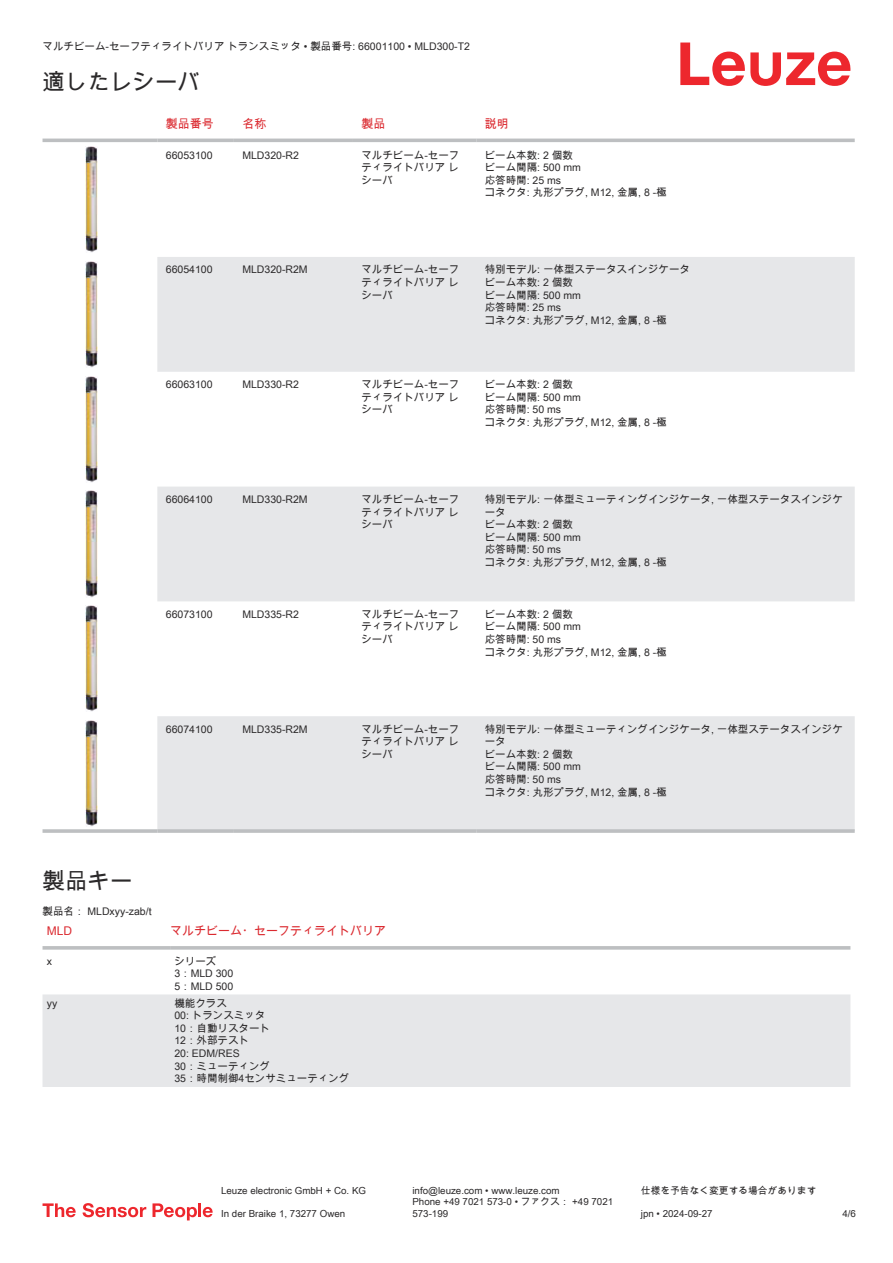
<style>
.page{position:relative;width:893px;height:1263px;background:#fff}
.page>*{position:absolute;margin:0;border:0;box-sizing:border-box;transform-origin:0 0}
.t1{font:22.5px "Arial Unicode MS";color:#2b292a}
.t2{font:12px "Arial Unicode MS";color:#db2a30}
.t3{font:10.5px/12.6px "Arial Unicode MS";color:#2b292a}
.t4{font:9.75px/11.7px "Arial Unicode MS";color:#2b292a}
</style>
<div class="page">
<svg style="left:680px;top:43px;width:170px;height:43px"></svg>
<svg style="left:157px;top:257px;width:698px;height:572px;fill:#e6e7e9"></svg>
<hr style="left:43px;top:139px;width:114px;height:3px;background:#bdbfc1">
<hr style="left:157px;top:139px;width:77px;height:3px;background:#bdbfc1">
<hr style="left:234px;top:139px;width:119px;height:3px;background:#bdbfc1">
<hr style="left:353px;top:139px;width:123px;height:3px;background:#bdbfc1">
<hr style="left:476px;top:139px;width:379px;height:3px;background:#bdbfc1">
<hr style="left:43px;top:829px;width:114px;height:4px;background:#bdbfc1">
<hr style="left:157px;top:829px;width:77px;height:4px;background:#c7c9ca">
<hr style="left:234px;top:829px;width:119px;height:4px;background:#bdbfc1">
<hr style="left:353px;top:829px;width:123px;height:4px;background:#bdbfc1">
<hr style="left:476px;top:829px;width:379px;height:4px;background:#c7c9ca">
<img style="left:85px;top:146px;width:13px;height:107px">
<img style="left:85px;top:261px;width:13px;height:106px">
<img style="left:85px;top:376px;width:13px;height:106px">
<img style="left:85px;top:491px;width:13px;height:106px">
<img style="left:85px;top:606px;width:13px;height:106px">
<img style="left:85px;top:720px;width:13px;height:107px">
<div style="left:43px;top:994px;width:807px;height:93px;background:#e6e7e9"></div>
<svg style="left:43px;top:946px;width:127px;height:4px"></svg>
<svg style="left:170px;top:946px;width:680px;height:4px;fill:#c2c4c5"></svg>
<svg style="left:43px;top:1203px;width:33px;height:14px"></svg>
<svg style="left:83px;top:1203px;width:63px;height:14px"></svg>
<svg style="left:153px;top:1203px;width:44px;height:17px"></svg>
<hr style="left:198px;top:1203px;width:3px;height:14px;background:#ed272d">
<svg style="left:203px;top:1207px;width:10px;height:10px"></svg>
<p class="t3" style="left:43px;top:40px;width:429px">マルチビーム-セーフティライトバリア トランスミッタ • 製品番号: 66001100 • MLD300-T2</p>
<h1 class="t1" style="left:43px;top:66px;width:159px">適したレシーバ</h1>
<p class="t2" style="left:166px;top:115px;width:49px">製品番号</p>
<p class="t2" style="left:242px;top:115px;width:25px">名称</p>
<p class="t2" style="left:361px;top:115px;width:25px">製品</p>
<p class="t2" style="left:485px;top:115px;width:25px">説明</p>
<p class="t3" style="left:166px;top:148px;width:48px">66053100</p>
<p class="t3" style="left:242px;top:148px;width:58px">MLD320-R2</p>
<p class="t3" style="left:361px;top:148px;width:99px;text-align:justify">マルチビーム- セーフティライトバリ ア レシーバ</p>
<p class="t3" style="left:485px;top:148px;width:184px">ビーム本数: 2 個数<br>ビーム間隔: 500 mm<br>応答時間: 25 ms<br>コネクタ: 丸形プラグ, M12, 金属, 8 -極</p>
<p class="t3" style="left:166px;top:263px;width:48px">66054100</p>
<p class="t3" style="left:242px;top:263px;width:67px">MLD320-R2M</p>
<p class="t3" style="left:361px;top:263px;width:99px;text-align:justify">マルチビーム- セーフティライトバリ ア レシーバ</p>
<p class="t3" style="left:485px;top:263px;width:207px">特別モデル: 一体型ステータスインジケータビーム本数: 2 個数<br>ビーム間隔: 500 mm<br>応答時間: 25 ms<br>コネクタ: 丸形プラグ, M12, 金属, 8 -極</p>
<p class="t3" style="left:166px;top:378px;width:48px">66063100</p>
<p class="t3" style="left:242px;top:378px;width:58px">MLD330-R2</p>
<p class="t3" style="left:361px;top:378px;width:99px;text-align:justify">マルチビーム- セーフティライトバリ ア レシーバ</p>
<p class="t3" style="left:485px;top:378px;width:184px">ビーム本数: 2 個数<br>ビーム間隔: 500 mm<br>応答時間: 50 ms<br>コネクタ: 丸形プラグ, M12, 金属, 8 -極</p>
<p class="t3" style="left:166px;top:493px;width:48px">66064100</p>
<p class="t3" style="left:242px;top:493px;width:67px">MLD330-R2M</p>
<p class="t3" style="left:361px;top:493px;width:99px;text-align:justify">マルチビーム- セーフティライトバリ ア レシーバ</p>
<p class="t3" style="left:485px;top:493px;width:360px">特別モデル: 一体型ミューティングインジケータ, 一体型ステータスインジケータ<br>ビーム本数: 2 個数<br>ビーム間隔: 500 mm<br>応答時間: 50 ms<br>コネクタ: 丸形プラグ, M12, 金属, 8 -極</p>
<p class="t3" style="left:166px;top:608px;width:48px">66073100</p>
<p class="t3" style="left:242px;top:608px;width:58px">MLD335-R2</p>
<p class="t3" style="left:361px;top:608px;width:99px;text-align:justify">マルチビーム- セーフティライトバリ ア レシーバ</p>
<p class="t3" style="left:485px;top:608px;width:184px">ビーム本数: 2 個数<br>ビーム間隔: 500 mm<br>応答時間: 50 ms<br>コネクタ: 丸形プラグ, M12, 金属, 8 -極</p>
<p class="t3" style="left:166px;top:722px;width:48px">66074100</p>
<p class="t3" style="left:242px;top:722px;width:67px">MLD335-R2M</p>
<p class="t3" style="left:361px;top:722px;width:99px;text-align:justify">マルチビーム- セーフティライトバリ ア レシーバ</p>
<p class="t3" style="left:485px;top:722px;width:360px">特別モデル: 一体型ミューティングインジケータ, 一体型ステータスインジケータ<br>ビーム本数: 2 個数<br>ビーム間隔: 500 mm<br>応答時間: 50 ms<br>コネクタ: 丸形プラグ, M12, 金属, 8 -極</p>
<h1 class="t1" style="left:43px;top:865px;width:91px">製品キー</h1>
<p class="t2" style="left:47px;top:926px;width:27px">MLD</p>
<p class="t2" style="left:170px;top:922px;width:217px">マルチビーム・セーフティライトバリア</p>
<p class="t3" style="left:47px;top:954px;width:7px">x</p>
<p class="t3" style="left:174px;top:954px;width:60px">シリーズ<br>3：MLD 300<br>5：MLD 500</p>
<p class="t3" style="left:47px;top:997px;width:12px">yy</p>
<p class="t3" style="left:174px;top:996px;width:177px">機能クラス<br>00: トランスミッタ<br>10：自動リスタート<br>12：外部テスト<br>20: EDM/RES<br>30：ミューティング<br>35：時間制御4センサミューティング</p>
<p class="t3" style="left:43px;top:905px;width:111px">製品名： MLDxyy-zab/t</p>
<p class="t4" style="left:221px;top:1184px;width:146px">Leuze electronic GmbH + Co. KG</p>
<p class="t4" style="left:412px;top:1184px;width:149px">info@leuze.com • www.leuze.com</p>
<p class="t4" style="left:641px;top:1184px;width:177px">仕様を予告なく変更する場合があります</p>
<p class="t4" style="left:221px;top:1207px;width:126px">In der Braike 1, 73277 Owen</p>
<p class="t4" style="left:412px;top:1196px;width:202px">Phone +49 7021 573-0 • ファクス： +49 7021<br>573-199</p>
<p class="t4" style="left:641px;top:1207px;width:73px">jpn • 2024-09-27</p>
<p class="t4" style="left:842px;top:1207px;width:15px">4/6</p>
</div>
